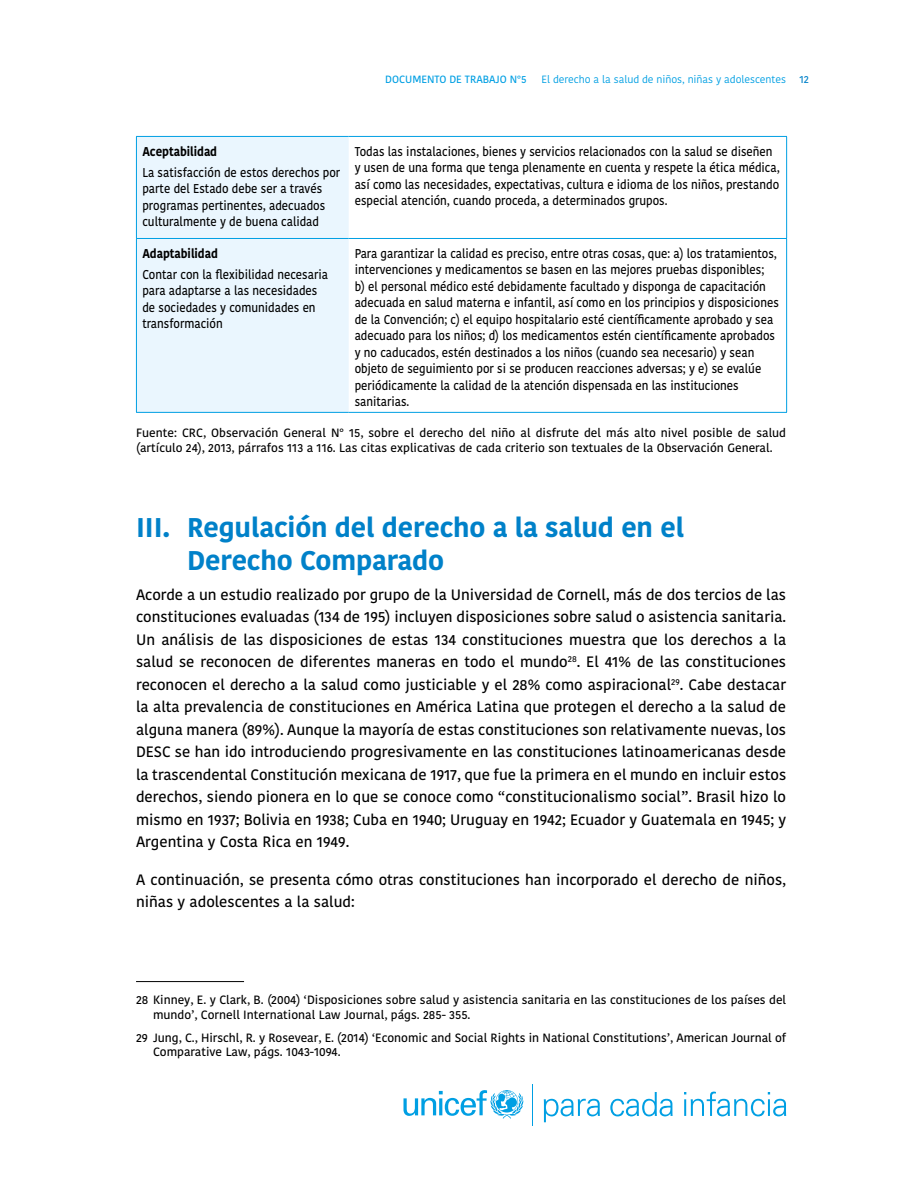
<style>
.page{position:relative;width:918px;height:1188px;background:#fff}
.page>*{position:absolute;margin:0;border:0;box-sizing:border-box;transform-origin:0 0}
.t1{font:700 27px/32.4px "Kohinoor Devanagari";letter-spacing:-.005em;color:#0081c9}
.t2{font:500 15px/22.5px "Kohinoor Devanagari";color:#000;text-align:justify}
.t3{font:500 12.75px/16.5px "Kohinoor Devanagari";color:#000;scale:.9 1}
.t4{font:700 12.75px "Kohinoor Devanagari";color:#000;scale:.9 1}
.t5{font:500 12px/14.4px "Kohinoor Devanagari";color:#000}
.t6{font:10.5px "Kohinoor Devanagari";letter-spacing:-.005em;color:#009fe3}
.t7{font:500 10.5px "Kohinoor Devanagari";color:#009fe3}
.t8{font:500 10.5px "Kohinoor Devanagari";color:#0081c9}
</style>
<div class="page">
<svg style="left:403px;top:1090px;width:120px;height:29px"></svg>
<hr style="left:532px;top:1084px;width:1px;height:42px;background:#009fe3">
<svg style="left:544px;top:1099px;width:56px;height:23px"></svg>
<svg style="left:610px;top:1092px;width:63px;height:24px"></svg>
<svg style="left:684px;top:1092px;width:102px;height:24px"></svg>
<div style="left:137px;top:137px;width:212px;height:275px;background:#eaf6fe"></div>
<hr style="left:136px;top:137px;width:1px;height:101px;background:#009fe3">
<hr style="left:786px;top:137px;width:1px;height:101px;background:#009fe3">
<hr style="left:136px;top:239px;width:1px;height:173px;background:#009fe3">
<hr style="left:786px;top:239px;width:1px;height:173px;background:#009fe3">
<hr style="left:136px;top:412px;width:213px;height:1px;background:#009fe3">
<hr style="left:349px;top:412px;width:438px;height:1px;background:#009fe3">
<hr style="left:136px;top:136px;width:213px;height:1px;background:#009fe3">
<hr style="left:349px;top:136px;width:438px;height:1px;background:#009fe3">
<hr style="left:136px;top:238px;width:213px;height:1px;background:#009fe3">
<hr style="left:349px;top:238px;width:438px;height:1px;background:#009fe3">
<hr style="left:136px;top:981px;width:108px;height:1px;background:#000">
<p class="t7" style="left:385px;top:74px;width:143px">DOCUMENTO DE TRABAJO N°5</p>
<p class="t6" style="left:542px;top:74px;width:246px">El derecho a la salud de niños, niñas y adolescentes</p>
<p class="t8" style="left:799px;top:74px;width:11px">12</p>
<p class="t4" style="left:142px;top:140px;width:85px">Aceptabilidad</p>
<p class="t3" style="left:142px;top:164px;width:221px">La satisfacción de estos derechos por parte del Estado debe ser a través programas pertinentes, adecuados culturalmente y de buena calidad</p>
<p class="t3" style="left:355px;top:143px;width:474px">Todas las instalaciones, bienes y servicios relacionados con la salud se diseñen y usen de una forma que tenga plenamente en cuenta y respete la ética médica, así como las necesidades, expectativas, cultura e idioma de los niños, prestando especial atención, cuando proceda, a determinados grupos.</p>
<p class="t3" style="left:355px;top:245px;width:473px">Para garantizar la calidad es preciso, entre otras cosas, que: a) los tratamientos, intervenciones y medicamentos se basen en las mejores pruebas disponibles;<br>b) el personal médico esté debidamente facultado y disponga de capacitación adecuada en salud materna e infantil, así como en los principios y disposiciones de la Convención; c) el equipo hospitalario esté científicamente aprobado y sea adecuado para los niños; d) los medicamentos estén científicamente aprobados y no caducados, estén destinados a los niños (cuando sea necesario) y sean objeto de seguimiento por si se producen reacciones adversas; y e) se evalúe periódicamente la calidad de la atención dispensada en las instituciones sanitarias.</p>
<p class="t5" style="left:136px;top:426px;width:652px">Fuente: CRC, Observación General N° 15, sobre el derecho del niño al disfrute del más alto nivel posible de salud (artículo 24), 2013, párrafos 113 a 116. Las citas explicativas de cada criterio son textuales de la Observación General.</p>
<p class="t4" style="left:142px;top:242px;width:85px">Adaptabilidad</p>
<p class="t3" style="left:142px;top:266px;width:208px">Contar con la flexibilidad necesaria para adaptarse a las necesidades de sociedades y comunidades en transformación</p>
<h1 class="t1" style="left:187px;top:511px;width:499px;text-indent:-51px">III. Regulación del derecho a la salud en el<br>Derecho Comparado</h1>
<p class="t2" style="left:136px;top:583px;width:652px">Acorde a un estudio realizado por grupo de la Universidad de Cornell, más de dos tercios de las constituciones evaluadas (134 de 195) incluyen disposiciones sobre salud o asistencia sanitaria.<br>Un análisis de las disposiciones de estas 134 constituciones muestra que los derechos a la salud se reconocen de diferentes maneras en todo el mundo<sup>28</sup>. El 41% de las constituciones reconocen el derecho a la salud como justiciable y el 28% como aspiracional<sup>29</sup>. Cabe destacar la alta prevalencia de constituciones en América Latina que protegen el derecho a la salud de alguna manera (89%). Aunque la mayoría de estas constituciones son relativamente nuevas, los DESC se han ido introduciendo progresivamente en las constituciones latinoamericanas desde la trascendental Constitución mexicana de 1917, que fue la primera en el mundo en incluir estos derechos, siendo pionera en lo que se conoce como “constitucionalismo social”. Brasil hizo lo mismo en 1937; Bolivia en 1938; Cuba en 1940; Uruguay en 1942; Ecuador y Guatemala en 1945; y Argentina y Costa Rica en 1949.</p>
<p class="t2" style="left:136px;top:868px;width:652px">A continuación, se presenta cómo otras constituciones han incorporado el derecho de niños, niñas y adolescentes a la salud:</p>
<p class="t5" style="left:153px;top:993px;width:635px;text-indent:-17px">28 Kinney, E. y Clark, B. (2004) ‘Disposiciones sobre salud y asistencia sanitaria en las constituciones de los países del mundo’, Cornell International Law Journal, págs. 285- 355.</p>
<p class="t5" style="left:153px;top:1030px;width:635px;text-indent:-17px">29 Jung, C., Hirschl, R. y Rosevear, E. (2014) ‘Economic and Social Rights in National Constitutions’, American Journal of<br>Comparative Law, págs. 1043-1094.</p>
</div>
